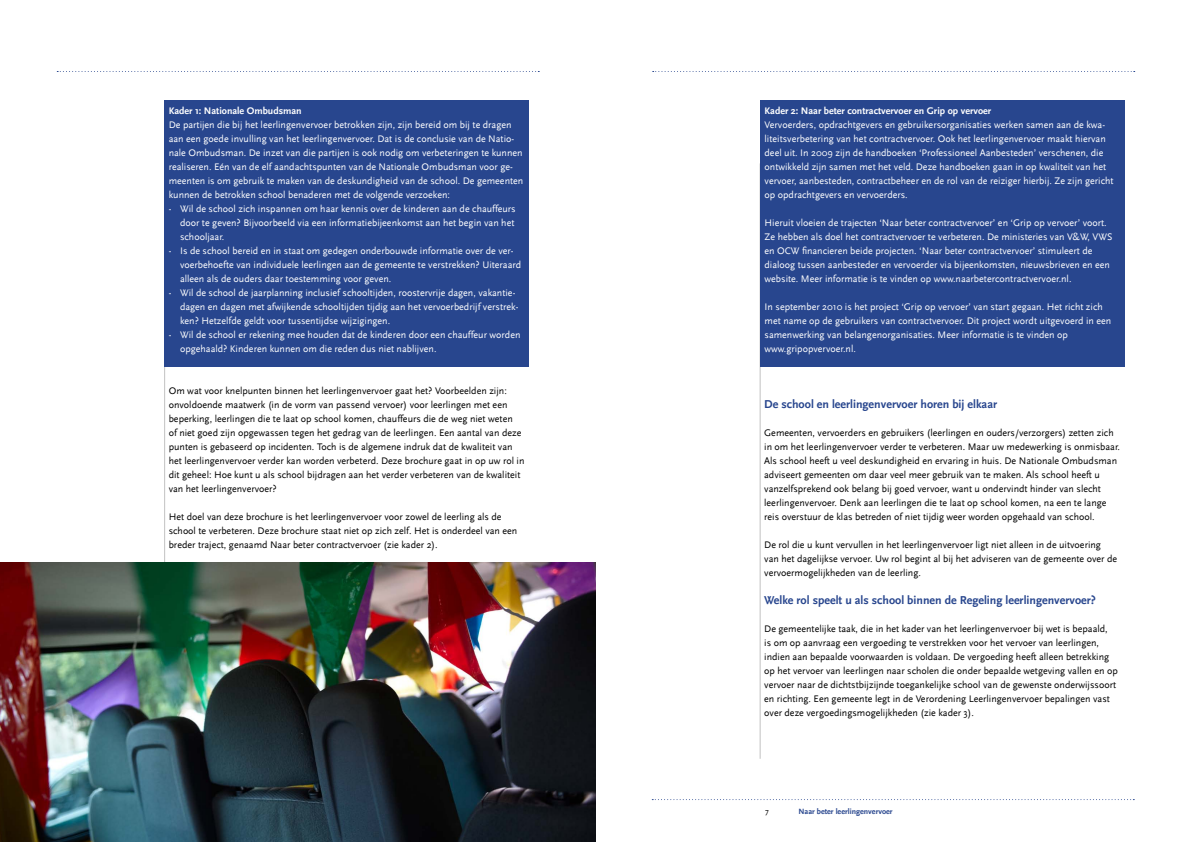
<style>
.page{position:relative;width:1191px;height:842px;background:#fff}
.page>*{position:absolute;margin:0;border:0;box-sizing:border-box;transform-origin:0 0}
.t1{font:700 12px "Scala Sans";color:#28468e}
.t2{font:10px/14px "Scala Sans";color:#fff}
.t3{font:10px/14px "Scala Sans";color:#000}
.t4{font:700 10px "Scala Sans";color:#fff}
.t5{font:700 8px "Scala Sans";color:#28468e}
.t6{font:8px "Scala Sans";color:#000}
</style>
<div class="page">
<svg style="left:57px;top:71px;width:482px;height:1px"></svg>
<hr style="left:164px;top:163px;width:1px;height:596px;background:#c2c2c2">
<svg style="left:652px;top:71px;width:482px;height:1px"></svg>
<svg style="left:652px;top:799px;width:482px;height:1px"></svg>
<hr style="left:760px;top:163px;width:1px;height:596px;background:#c2c2c2">
<img style="left:0;top:562px;width:595px;height:280px">
<div style="left:164px;top:100px;width:365px;height:266px;background:#28468e"></div>
<div style="left:760px;top:100px;width:364px;height:266px;background:#28468e"></div>
<p class="t4" style="left:169px;top:105px;width:134px">Kader 1: Nationale Ombudsman</p>
<p class="t2" style="left:169px;top:118px;width:356px">De partijen die bij het leerlingenvervoer betrokken zijn, zijn bereid om bij te dragen aan een goede invulling van het leerlingenvervoer. Dat is de conclusie van de Natio&shy;nale Ombudsman. De inzet van die partijen is ook nodig om verbeteringen te kunnen realiseren. Eén van de elf aandachtspunten van de Nationale Ombudsman voor ge&shy;meenten is om gebruik te maken van de deskundigheid van de school. De gemeenten kunnen de betrokken school benaderen met de volgende verzoeken:</p>
<p class="t2" style="left:180px;top:202px;width:337px;text-indent:-11px">- Wil de school zich inspannen om haar kennis over de kinderen aan de chauffeurs door te geven? Bijvoorbeeld via een informatiebijeenkomst aan het begin van het schooljaar.</p>
<p class="t2" style="left:180px;top:244px;width:343px;text-indent:-11px">- Is de school bereid en in staat om gedegen onderbouwde informatie over de ver&shy;voerbehoefte van individuele leerlingen aan de gemeente te verstrekken? Uiteraard alleen als de ouders daar toestemming voor geven.</p>
<p class="t2" style="left:180px;top:286px;width:340px;text-indent:-11px">- Wil de school de jaarplanning inclusief schooltijden, roostervrije dagen, vakantie&shy;dagen en dagen met afwijkende schooltijden tijdig aan het vervoerbedrijf verstrek&shy;ken? Hetzelfde geldt voor tussentijdse wijzigingen.</p>
<p class="t2" style="left:180px;top:328px;width:342px;text-indent:-11px">- Wil de school er rekening mee houden dat de kinderen door een chauffeur worden opgehaald? Kinderen kunnen om die reden dus niet nablijven.</p>
<p class="t3" style="left:169px;top:384px;width:357px">Om wat voor knelpunten binnen het leerlingenvervoer gaat het? Voorbeelden zijn: onvoldoende maatwerk (in de vorm van passend vervoer) voor leerlingen met een beperking, leerlingen die te laat op school komen, chauffeurs die de weg niet weten<br>of niet goed zijn opgewassen tegen het gedrag van de leerlingen. Een aantal van deze punten is gebaseerd op incidenten. Toch is de algemene indruk dat de kwaliteit van het leerlingenvervoer verder kan worden verbeterd. Deze brochure gaat in op uw rol in dit geheel: Hoe kunt u als school bijdragen aan het verder verbeteren van de kwaliteit van het leerlingenvervoer?</p>
<p class="t3" style="left:169px;top:510px;width:350px">Het doel van deze brochure is het leerlingenvervoer voor zowel de leerling als de school te verbeteren. Deze brochure staat niet op zich zelf. Het is onderdeel van een breder traject, genaamd Naar beter contractvervoer (zie kader 2).</p>
<p class="t4" style="left:764px;top:105px;width:228px">Kader 2: Naar beter contractvervoer en Grip op vervoer</p>
<p class="t2" style="left:764px;top:118px;width:350px">Vervoerders, opdrachtgevers en gebruikersorganisaties werken samen aan de kwa&shy;liteitsverbetering van het contractvervoer. Ook het leerlingenvervoer maakt hiervan deel uit. In 2009 zijn de handboeken ‘Professioneel Aanbesteden’ verschenen, die ontwikkeld zijn samen met het veld. Deze handboeken gaan in op kwaliteit van het vervoer, aanbesteden, contractbeheer en de rol van de reiziger hierbij. Ze zijn gericht op opdrachtgevers en vervoerders.</p>
<p class="t2" style="left:764px;top:216px;width:349px">Hieruit vloeien de trajecten ‘Naar beter contractvervoer’ en ‘Grip op vervoer’ voort.<br>Ze hebben als doel het contractvervoer te verbeteren. De ministeries van V&amp;W, VWS en OCW financieren beide projecten. ‘Naar beter contractvervoer’ stimuleert de dialoog tussen aanbesteder en vervoerder via bijeenkomsten, nieuwsbrieven en een website. Meer informatie is te vinden op www.naarbetercontractvervoer.nl.</p>
<p class="t2" style="left:764px;top:300px;width:348px">In september 2010 is het project ‘Grip op vervoer’ van start gegaan. Het richt zich met name op de gebruikers van contractvervoer. Dit project wordt uitgevoerd in een samenwerking van belangenorganisaties. Meer informatie is te vinden op www.gripopvervoer.nl.</p>
<p class="t1" style="left:764px;top:398px;width:234px">De school en leerlingenvervoer horen bij elkaar</p>
<p class="t3" style="left:764px;top:426px;width:357px">Gemeenten, vervoerders en gebruikers (leerlingen en ouders/verzorgers) zetten zich in om het leerlingenvervoer verder te verbeteren. Maar uw medewerking is onmisbaar.<br>Als school heeft u veel deskundigheid en ervaring in huis. De Nationale Ombudsman adviseert gemeenten om daar veel meer gebruik van te maken. Als school heeft u vanzelfsprekend ook belang bij goed vervoer, want u ondervindt hinder van slecht leerlingenvervoer. Denk aan leerlingen die te laat op school komen, na een te lange reis overstuur de klas betreden of niet tijdig weer worden opgehaald van school.</p>
<p class="t3" style="left:764px;top:538px;width:354px">De rol die u kunt vervullen in het leerlingenvervoer ligt niet alleen in de uitvoering van het dagelijkse vervoer. Uw rol begint al bij het adviseren van de gemeente over de vervoermogelijkheden van de leerling.</p>
<p class="t1" style="left:764px;top:594px;width:333px">Welke rol speelt u als school binnen de Regeling leerlingenvervoer?</p>
<p class="t3" style="left:764px;top:622px;width:355px">De gemeentelijke taak, die in het kader van het leerlingenvervoer bij wet is bepaald,<br>is om op aanvraag een vergoeding te verstrekken voor het vervoer van leerlingen, indien aan bepaalde voorwaarden is voldaan. De vergoeding heeft alleen betrekking op het vervoer van leerlingen naar scholen die onder bepaalde wetgeving vallen en op vervoer naar de dichtstbijzijnde toegankelijke school van de gewenste onderwijssoort en richting. Een gemeente legt in de Verordening Leerlingenvervoer bepalingen vast over deze vergoedingsmogelijkheden (zie kader 3).</p>
<p class="t6" style="left:765px;top:807px;width:5px">7</p>
<p class="t5" style="left:798px;top:807px;width:96px">Naar beter leerlingenvervoer</p>
</div>
